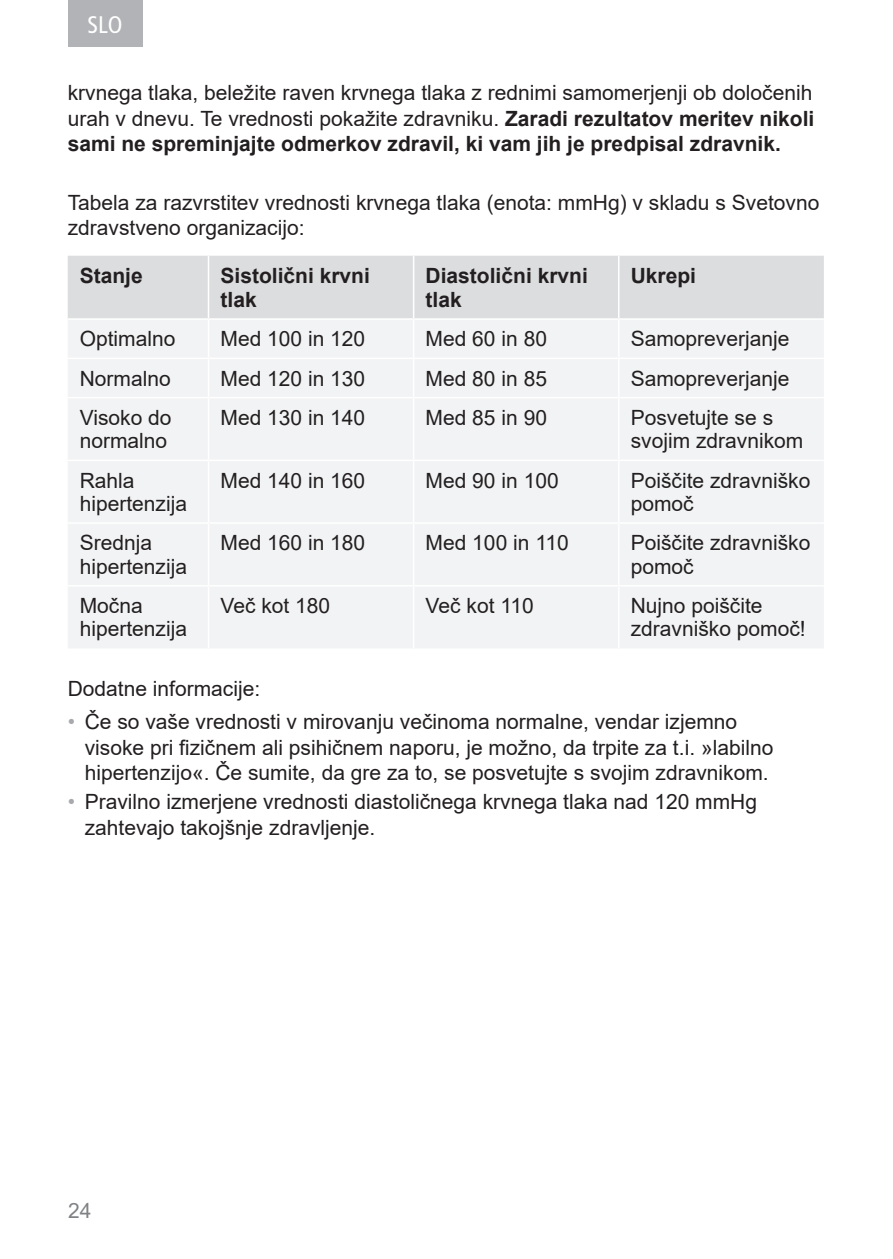
<style>
.page{position:relative;width:893px;height:1259px;background:#fff}
.page>*{position:absolute;margin:0;border:0;box-sizing:border-box;transform-origin:0 0}
.t1{font:condensed 24px "Frutiger LT Std";color:#fff}
.t2{font:21px/23.4px "Arial";color:#231f20}
.t3{font:700 21px/24px "Arial";color:#231f20}
.t4{font:21px "Arial";color:#808285}
.s1{font-weight:700}
.s2{color:#a8a9ad}
</style>
<div class="page">
<div style="left:68px;top:0;width:74px;height:47px;background:#b2b3b7"></div>
<div style="left:68px;top:256px;width:756px;height:62px;background:#dcdddf"></div>
<div style="left:68px;top:320px;width:756px;height:328px;background:#f2f3f4"></div>
<hr style="left:208px;top:256px;width:1px;height:62px;background:#fff">
<hr style="left:413px;top:256px;width:1px;height:62px;background:#fff">
<hr style="left:618px;top:256px;width:1px;height:62px;background:#fff">
<hr style="left:208px;top:320px;width:1px;height:37px;background:#fff">
<hr style="left:413px;top:320px;width:1px;height:37px;background:#fff">
<hr style="left:618px;top:320px;width:1px;height:37px;background:#fff">
<hr style="left:68px;top:357px;width:140px;height:2px;background:#fff">
<hr style="left:208px;top:357px;width:206px;height:2px;background:#fff">
<hr style="left:208px;top:359px;width:1px;height:38px;background:#fff">
<hr style="left:414px;top:357px;width:205px;height:2px;background:#fff">
<hr style="left:413px;top:359px;width:1px;height:38px;background:#fff">
<hr style="left:619px;top:357px;width:205px;height:2px;background:#fff">
<hr style="left:618px;top:359px;width:1px;height:38px;background:#fff">
<hr style="left:68px;top:397px;width:140px;height:1px;background:#fff">
<hr style="left:208px;top:397px;width:206px;height:1px;background:#fff">
<hr style="left:208px;top:398px;width:1px;height:61px;background:#fff">
<hr style="left:414px;top:397px;width:205px;height:1px;background:#fff">
<hr style="left:413px;top:398px;width:1px;height:61px;background:#fff">
<hr style="left:619px;top:397px;width:205px;height:1px;background:#fff">
<hr style="left:618px;top:398px;width:1px;height:61px;background:#fff">
<hr style="left:68px;top:459px;width:140px;height:2px;background:#fff">
<hr style="left:208px;top:459px;width:206px;height:2px;background:#fff">
<hr style="left:208px;top:461px;width:1px;height:61px;background:#fff">
<hr style="left:414px;top:459px;width:205px;height:2px;background:#fff">
<hr style="left:413px;top:461px;width:1px;height:61px;background:#fff">
<hr style="left:619px;top:459px;width:205px;height:2px;background:#fff">
<hr style="left:618px;top:461px;width:1px;height:61px;background:#fff">
<hr style="left:68px;top:522px;width:140px;height:2px;background:#fff">
<hr style="left:208px;top:522px;width:206px;height:2px;background:#fff">
<hr style="left:208px;top:524px;width:1px;height:61px;background:#fff">
<hr style="left:414px;top:522px;width:205px;height:2px;background:#fff">
<hr style="left:413px;top:524px;width:1px;height:61px;background:#fff">
<hr style="left:619px;top:522px;width:205px;height:2px;background:#fff">
<hr style="left:618px;top:524px;width:1px;height:61px;background:#fff">
<hr style="left:68px;top:585px;width:140px;height:1px;background:#fff">
<hr style="left:208px;top:585px;width:206px;height:1px;background:#fff">
<hr style="left:208px;top:586px;width:1px;height:62px;background:#fff">
<hr style="left:414px;top:585px;width:205px;height:1px;background:#fff">
<hr style="left:413px;top:586px;width:1px;height:62px;background:#fff">
<hr style="left:619px;top:585px;width:205px;height:1px;background:#fff">
<hr style="left:618px;top:586px;width:1px;height:62px;background:#fff">
<p class="t1" style="left:87px;top:11px;width:37px">SLO</p>
<p class="t2" style="left:68px;top:80px;width:748px;line-height:25.2px;text-align:justify">krvnega tlaka, beležite raven krvnega tlaka z rednimi samomerjenji ob določenih urah v dnevu. Te vrednosti pokažite zdravniku. <span class="s1">Zaradi rezultatov meritev nikoli sami ne spreminjajte odmerkov zdravil, ki vam jih je predpisal zdravnik.</span></p>
<p class="t2" style="left:68px;top:190px;width:753px;line-height:25.2px">Tabela za razvrstitev vrednosti krvnega tlaka (enota: mmHg) v skladu s Svetovno zdravstveno organizacijo:</p>
<p class="t3" style="left:80px;top:264px;width:65px">Stanje</p>
<p class="t3" style="left:220px;top:264px;width:151px">Sistolični krvni tlak</p>
<p class="t3" style="left:426px;top:264px;width:164px">Diastolični krvni tlak</p>
<p class="t3" style="left:631px;top:264px;width:67px">Ukrepi</p>
<p class="t2" style="left:80px;top:327px;width:97px">Optimalno</p>
<p class="t2" style="left:220px;top:327px;width:146px">Med 100 in 120</p>
<p class="t2" style="left:426px;top:327px;width:123px">Med 60 in 80</p>
<p class="t2" style="left:631px;top:327px;width:160px">Samopreverjanje</p>
<p class="t2" style="left:80px;top:366px;width:93px">Normalno</p>
<p class="t2" style="left:220px;top:366px;width:146px">Med 120 in 130</p>
<p class="t2" style="left:426px;top:366px;width:123px">Med 80 in 85</p>
<p class="t2" style="left:631px;top:366px;width:160px">Samopreverjanje</p>
<p class="t2" style="left:80px;top:406px;width:93px">Visoko do normalno</p>
<p class="t2" style="left:220px;top:406px;width:146px">Med 130 in 140</p>
<p class="t2" style="left:426px;top:406px;width:123px">Med 85 in 90</p>
<p class="t2" style="left:631px;top:406px;width:174px">Posvetujte se s svojim zdravnikom</p>
<p class="t2" style="left:80px;top:468px;width:109px">Rahla hipertenzija</p>
<p class="t2" style="left:220px;top:468px;width:146px">Med 140 in 160</p>
<p class="t2" style="left:426px;top:468px;width:135px">Med 90 in 100</p>
<p class="t2" style="left:631px;top:468px;width:181px">Poiščite zdravniško pomoč</p>
<p class="t2" style="left:80px;top:531px;width:109px">Srednja hipertenzija</p>
<p class="t2" style="left:220px;top:531px;width:146px">Med 160 in 180</p>
<p class="t2" style="left:426px;top:531px;width:145px">Med 100 in 110</p>
<p class="t2" style="left:631px;top:531px;width:181px">Poiščite zdravniško pomoč</p>
<p class="t2" style="left:80px;top:594px;width:109px">Močna hipertenzija</p>
<p class="t2" style="left:220px;top:594px;width:111px">Več kot 180</p>
<p class="t2" style="left:426px;top:594px;width:110px">Več kot 110</p>
<p class="t2" style="left:631px;top:594px;width:177px">Nujno poiščite zdravniško pomoč!</p>
<p class="t2" style="left:68px;top:676px;width:194px">Dodatne informacije:</p>
<p class="t2" style="left:85px;top:709px;width:690px;line-height:25.2px;text-indent:-17px"><span class="s2">•</span> Če so vaše vrednosti v mirovanju večinoma normalne, vendar izjemno visoke pri fizičnem ali psihičnem naporu, je možno, da trpite za t.i. »labilno hipertenzijo«. Če sumite, da gre za to, se posvetujte s svojim zdravnikom.</p>
<p class="t2" style="left:85px;top:789px;width:674px;line-height:25.2px;text-indent:-17px"><span class="s2">•</span> Pravilno izmerjene vrednosti diastoličnega krvnega tlaka nad 120 mmHg zahtevajo takojšnje zdravljenje.</p>
<p class="t4" style="left:68px;top:1196px;width:25px">24</p>
</div>
